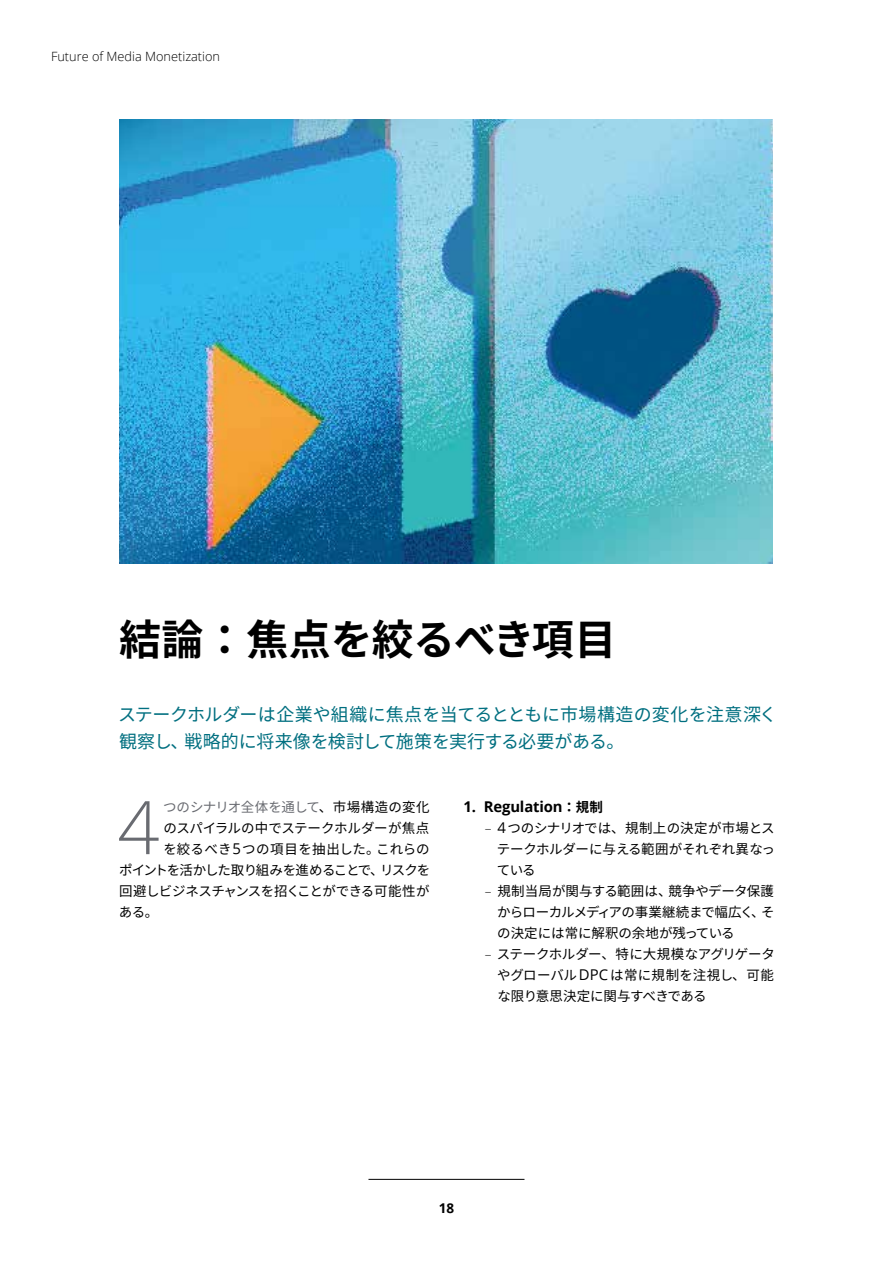
<style>
.page{position:relative;width:893px;height:1263px;background:#fff}
.page>*{position:absolute;margin:0;border:0;box-sizing:border-box;transform-origin:0 0}
.t1{font:300 73.65px "Open Sans";color:#696b71}
.t2{font:700 42px "Noto Sans JP";letter-spacing:-.02em;color:#000}
.t3{font:18px/27px "Noto Sans JP";color:#006f80}
.t4{font:700 14.85px "Open Sans";letter-spacing:-.01em;color:#000}
.t5{font:13.5px/21px "Noto Sans JP";letter-spacing:-.02em;color:#000;text-align:justify}
.t6{font:13.5px "Noto Sans JP";letter-spacing:-.07em;color:#000}
.t7{font:13.5px "Noto Sans JP";letter-spacing:-.04em;color:#000}
.t8{font:13.5px "Noto Sans JP";color:#696b71}
.t9{font:13.5px "Noto Sans JP";letter-spacing:.015em;color:#000}
.t10{font:700 13.5px "Open Sans";color:#000}
.t11{font:300 12.75px "Open Sans";color:#000}
.s1{color:#000}
.s2{font-family:"Open Sans";font-size:14.85px}
.s3{font-family:"Noto Sans JP";font-size:13.5px}
.s4{font-family:"Open Sans";font-weight:300}
</style>
<div class="page">
<img style="left:119px;top:119px;width:654px;height:444px">
<hr style="left:368px;top:1179px;width:156px;height:1px;background:#000">
<p class="t11" style="left:51px;top:47px;width:171px">Future of Media Monetization</p>
<h2 class="t2" style="left:119px;top:616px;width:499px">結論：焦点を絞るべき項目</h2>
<h3 class="t3" style="left:118px;top:701px;width:660px">ステークホルダーは企業や組織に焦点を当てるとともに市場構造の変化を注意深く観察し、戦略的に将来像を検討して施策を実行する必要がある。</h3>
<h1 class="t1" style="left:118px;top:777px;width:44px">4</h1>
<p class="t8" style="left:163px;top:800px;width:268px">つのシナリオ全体を通して<span class="s1">、市場構造の変化</span></p>
<p class="t5" style="left:163px;top:818px;width:268px">のスパイラルの中でステークホルダーが焦点</p>
<p class="t9" style="left:163px;top:842px;width:268px">を絞るべき<span class="s2">5</span>つの項目を抽出した。これらの</p>
<p class="t6" style="left:119px;top:863px;width:313px">ポイントを活かした取り組みを進めることで、リスクを</p>
<p class="t7" style="left:119px;top:884px;width:312px">回避しビジネスチャンスを招くことができる可能性が</p>
<p class="t5" style="left:119px;top:902px;width:41px">ある。</p>
<p class="t4" style="left:463px;top:796px;width:141px">1. Regulation<span class="s3">：規制</span></p>
<p class="t5" style="left:497px;top:818px;width:280px;text-indent:-12px"><span class="s4">–</span> <span class="s2">4</span>つのシナリオでは、規制上の決定が市場とステークホルダーに与える範囲がそれぞれ異なっている</p>
<p class="t5" style="left:497px;top:881px;width:279px;text-indent:-13px"><span class="s4">–</span> 規制当局が関与する範囲は、競争やデータ保護からローカルメディアの事業継続まで幅広く、その決定には常に解釈の余地が残っている</p>
<p class="t5" style="left:497px;top:944px;width:279px;text-indent:-12px"><span class="s4">–</span> ステークホルダー、特に大規模なアグリゲータやグローバル<span class="s2">DPC</span>は常に規制を注視し、可能な限り意思決定に関与すべきである</p>
<p class="t10" style="left:439px;top:1198px;width:17px">18</p>
</div>
